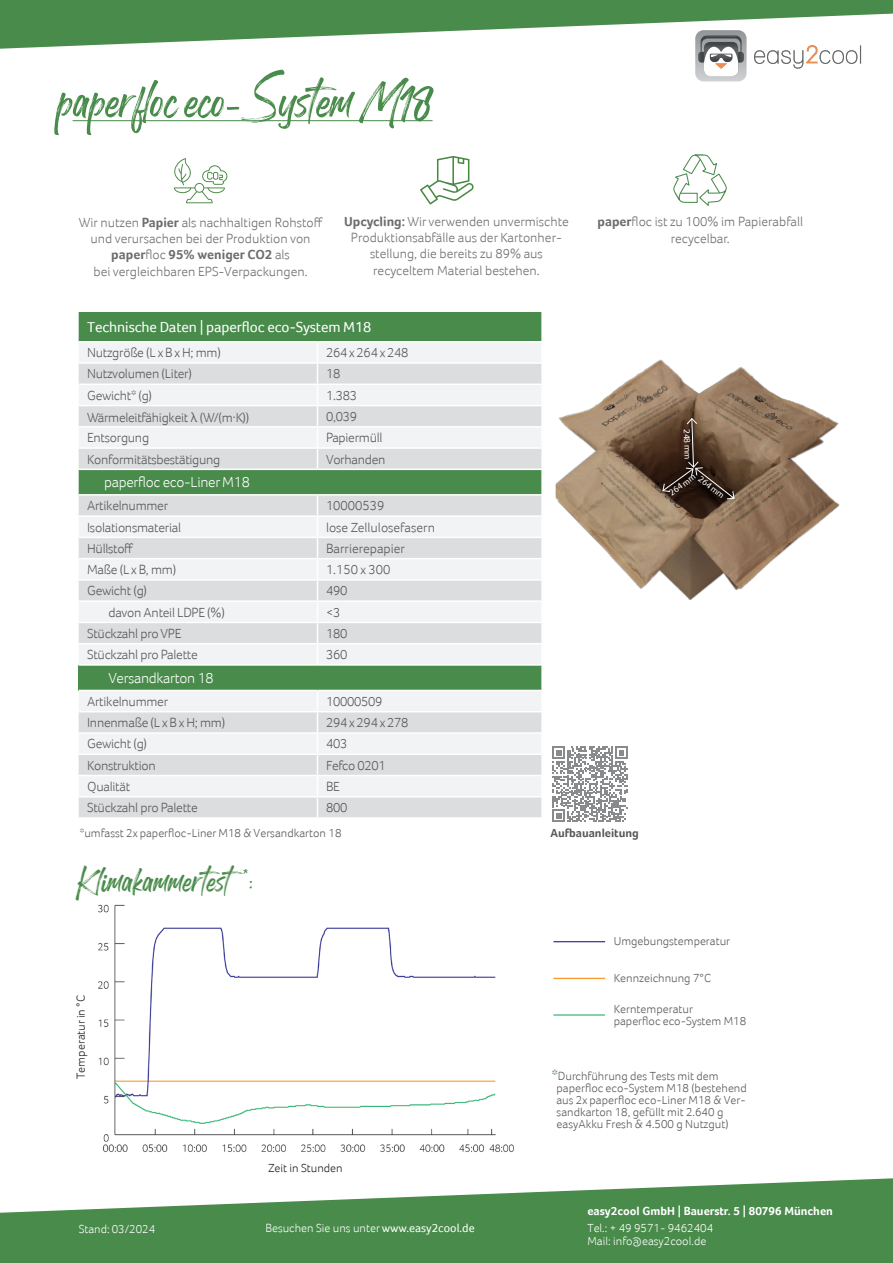
<style>
.page{position:relative;width:893px;height:1263px;background:#fff}
.page>*{position:absolute;margin:0;border:0;box-sizing:border-box;transform-origin:0 0}
.t1{font:57px "Rogthem";color:#498b4b}
.t2{font:37.5px "Rogthem";letter-spacing:.01em;color:#498b4b}
.t3{font:15px "Foco";letter-spacing:-.01em;color:#fff}
.t4{font:300 15px "Foco";letter-spacing:-.02em;color:#fff}
.t5{font:300 13.5px "Foco";letter-spacing:-.02em;color:#57585a}
.t6{font:300 13.5px/16.2px "Foco";color:#6c6d70;text-align:center}
.t7{font:300 13.5px "Foco";color:#57585a}
.t8{font:300 12px/12px "Foco";color:#57585a}
.t9{font:300 12px "Foco";color:#fff}
.t10{font:700 12px "Foco";color:#fff}
.t11{font:300 12px "Foco";color:#231f20}
.t12{font:700 12px "Foco";color:#57585a}
.t13{font:9px "Foco";color:#fff}
.s1{font-weight:700}
.s2{font-family:"Bahnschrift";font-weight:400}
.s3{font-weight:400}
.s4{font-weight:700;font-size:15px;color:#6c9b67}
</style>
<div class="page">
<img style="left:556px;top:359px;width:284px;height:241px">
<svg style="left:0;top:1178px;width:893px;height:85px;fill:#498b4b"></svg>
<hr style="left:73px;top:120px;width:360px;height:1px;background:#498b4b">
<svg style="left:0;top:0;width:893px;height:81px"></svg>
<div style="left:79px;top:312px;width:462px;height:29px;background:#498b4b"></div>
<div style="left:79px;top:343px;width:462px;height:19px;background:#f2f3f4"></div>
<svg style="left:79px;top:364px;width:462px;height:453px;fill:#dcdddf"></svg>
<div style="left:79px;top:665px;width:463px;height:25px;background:#498b4b"></div>
<svg style="left:541px;top:364px;width:1px;height:19px"></svg>
<hr style="left:79px;top:383px;width:238px;height:2px;background:#fff">
<hr style="left:317px;top:383px;width:226px;height:2px;background:#fff">
<hr style="left:79px;top:405px;width:238px;height:1px;background:#fff">
<hr style="left:317px;top:405px;width:226px;height:1px;background:#fff">
<hr style="left:79px;top:426px;width:238px;height:2px;background:#fff">
<hr style="left:317px;top:426px;width:226px;height:2px;background:#fff">
<hr style="left:79px;top:447px;width:238px;height:2px;background:#fff">
<hr style="left:317px;top:447px;width:226px;height:2px;background:#fff">
<svg style="left:317px;top:343px;width:1px;height:126px"></svg>
<hr style="left:79px;top:469px;width:238px;height:1px;background:#fff">
<hr style="left:317px;top:469px;width:226px;height:1px;background:#fff">
<hr style="left:79px;top:494px;width:238px;height:2px;background:#fff">
<hr style="left:317px;top:494px;width:226px;height:2px;background:#fff">
<svg style="left:541px;top:496px;width:1px;height:19px"></svg>
<hr style="left:79px;top:515px;width:238px;height:2px;background:#fff">
<hr style="left:317px;top:515px;width:226px;height:2px;background:#fff">
<hr style="left:79px;top:537px;width:238px;height:1px;background:#fff">
<hr style="left:317px;top:537px;width:226px;height:1px;background:#fff">
<hr style="left:79px;top:558px;width:238px;height:1px;background:#fff">
<hr style="left:317px;top:558px;width:226px;height:1px;background:#fff">
<hr style="left:79px;top:579px;width:238px;height:2px;background:#fff">
<hr style="left:317px;top:579px;width:226px;height:2px;background:#fff">
<svg style="left:541px;top:581px;width:1px;height:19px"></svg>
<hr style="left:79px;top:600px;width:238px;height:2px;background:#fff">
<hr style="left:317px;top:600px;width:226px;height:2px;background:#fff">
<hr style="left:79px;top:622px;width:238px;height:1px;background:#fff">
<hr style="left:317px;top:622px;width:226px;height:1px;background:#fff">
<hr style="left:79px;top:643px;width:238px;height:1px;background:#fff">
<hr style="left:317px;top:643px;width:226px;height:1px;background:#fff">
<svg style="left:317px;top:496px;width:1px;height:168px"></svg>
<hr style="left:79px;top:664px;width:238px;height:2px;background:#fff">
<hr style="left:317px;top:664px;width:226px;height:2px;background:#fff">
<hr style="left:541px;top:666px;width:2px;height:24px;background:#fff">
<hr style="left:79px;top:690px;width:238px;height:1px;background:#fff">
<hr style="left:317px;top:690px;width:226px;height:1px;background:#fff">
<hr style="left:79px;top:711px;width:238px;height:1px;background:#fff">
<hr style="left:317px;top:711px;width:226px;height:1px;background:#fff">
<hr style="left:79px;top:732px;width:238px;height:2px;background:#fff">
<hr style="left:317px;top:732px;width:226px;height:2px;background:#fff">
<hr style="left:79px;top:753px;width:238px;height:2px;background:#fff">
<hr style="left:317px;top:753px;width:226px;height:2px;background:#fff">
<hr style="left:79px;top:775px;width:238px;height:1px;background:#fff">
<hr style="left:317px;top:775px;width:226px;height:1px;background:#fff">
<hr style="left:79px;top:796px;width:238px;height:1px;background:#fff">
<hr style="left:317px;top:796px;width:226px;height:1px;background:#fff">
<svg style="left:317px;top:691px;width:1px;height:126px"></svg>
<svg style="left:673px;top:155px;width:54px;height:51px"></svg>
<svg style="left:420px;top:156px;width:53px;height:48px"></svg>
<svg style="left:174px;top:158px;width:53px;height:45px"></svg>
<svg style="left:552px;top:746px;width:75px;height:76px"></svg>
<svg style="left:662px;top:417px;width:73px;height:83px;background:#4f3b2c"></svg>
<img style="left:99px;top:904px;width:415px;height:249px">
<img style="left:553px;top:941px;width:53px;height:75px">
<p class="t1" style="left:57px;top:49px;width:377px">paperfloc eco-System M18</p>
<p class="t6" style="left:79px;top:214px;width:245px">Wir nutzen <span class="s1">Papier</span> als nachhaltigen Rohstoff und verursachen bei der Produktion von <span class="s1">paper</span>floc <span class="s1">95% weniger CO2</span> als</p>
<p class="t6" style="left:94px;top:263px;width:216px">bei vergleichbaren EPS-Verpackungen.</p>
<p class="t6" style="left:344px;top:213px;width:226px"><span class="s1">Upcycling:</span> Wir verwenden unvermischte<br>Produktionsabfälle aus der Kartonher-</p>
<p class="t6" style="left:370px;top:246px;width:174px">stellung, die bereits zu 89% aus</p>
<p class="t6" style="left:373px;top:262px;width:168px">recyceltem Material bestehen.</p>
<p class="t3" style="left:87px;top:318px;width:286px">Technische Daten | paperfloc eco-System M18</p>
<p class="t5" style="left:87px;top:345px;width:135px">Nutzgröße (L x B x H; mm)</p>
<p class="t5" style="left:326px;top:345px;width:84px">264 x 264 x 248</p>
<p class="t5" style="left:87px;top:366px;width:106px">Nutzvolumen (Liter)</p>
<p class="t5" style="left:326px;top:366px;width:16px">18</p>
<p class="t5" style="left:87px;top:387px;width:67px">Gewicht* (g)</p>
<p class="t5" style="left:326px;top:387px;width:32px">1.383</p>
<p class="t5" style="left:87px;top:409px;width:164px">Wärmeleitfähigkeit <span class="s2">λ</span> (W/(m·K))</p>
<p class="t5" style="left:326px;top:409px;width:33px">0,039</p>
<p class="t5" style="left:87px;top:430px;width:64px">Entsorgung</p>
<p class="t5" style="left:326px;top:430px;width:58px">Papiermüll</p>
<p class="t5" style="left:87px;top:451px;width:135px">Konformitätsbestätigung</p>
<p class="t5" style="left:326px;top:451px;width:61px">Vorhanden</p>
<p class="t4" style="left:104px;top:474px;width:147px">paperfloc eco-Liner M18</p>
<p class="t5" style="left:87px;top:498px;width:82px">Artikelnummer</p>
<p class="t7" style="left:326px;top:498px;width:60px">10000539</p>
<p class="t5" style="left:87px;top:519px;width:95px">Isolationsmaterial</p>
<p class="t7" style="left:326px;top:519px;width:110px">lose Zellulosefasern</p>
<p class="t5" style="left:87px;top:540px;width:48px">Hüllstoff</p>
<p class="t7" style="left:326px;top:540px;width:80px">Barrierepapier</p>
<p class="t5" style="left:87px;top:562px;width:91px">Maße (L x B, mm)</p>
<p class="t5" style="left:326px;top:562px;width:66px">1.150 x 300</p>
<p class="t5" style="left:87px;top:583px;width:62px">Gewicht (g)</p>
<p class="t5" style="left:326px;top:583px;width:23px">490</p>
<p class="t5" style="left:108px;top:604px;width:118px">davon Anteil LDPE (%)</p>
<p class="t5" style="left:326px;top:604px;width:16px">&lt;3</p>
<p class="t5" style="left:87px;top:625px;width:96px">Stückzahl pro VPE</p>
<p class="t5" style="left:326px;top:625px;width:23px">180</p>
<p class="t5" style="left:87px;top:647px;width:112px">Stückzahl pro Palette</p>
<p class="t5" style="left:326px;top:647px;width:23px">360</p>
<p class="t4" style="left:108px;top:669px;width:107px">Versandkarton 18</p>
<p class="t5" style="left:87px;top:693px;width:82px">Artikelnummer</p>
<p class="t5" style="left:326px;top:693px;width:58px">10000509</p>
<p class="t5" style="left:87px;top:715px;width:140px">Innenmaße (L x B x H; mm)</p>
<p class="t5" style="left:326px;top:715px;width:84px">294 x 294 x 278</p>
<p class="t5" style="left:87px;top:736px;width:62px">Gewicht (g)</p>
<p class="t5" style="left:326px;top:736px;width:23px">403</p>
<p class="t5" style="left:87px;top:757px;width:70px">Konstruktion</p>
<p class="t5" style="left:326px;top:757px;width:61px">Fefco 0201</p>
<p class="t5" style="left:87px;top:779px;width:45px">Qualität</p>
<p class="t5" style="left:326px;top:779px;width:15px">BE</p>
<p class="t5" style="left:87px;top:800px;width:112px">Stückzahl pro Palette</p>
<p class="t5" style="left:326px;top:800px;width:23px">800</p>
<p class="t6" style="left:597px;top:214px;width:207px"><span class="s1">paper</span>floc ist zu 100% im Papierabfall recycelbar.</p>
<p class="t13" style="left:692px;top:429px;width:32px;rotate:88deg">248 mm</p>
<p class="t13" style="left:667px;top:489px;width:32px;rotate:-36deg">264 mm</p>
<p class="t13" style="left:703px;top:474px;width:32px;rotate:38deg">264 mm</p>
<p class="t8" style="left:80px;top:827px;width:263px">*umfasst 2x paperfloc-Liner M18 &amp; Versandkarton 18</p>
<p class="t12" style="left:551px;top:826px;width:90px">Aufbauanleitung</p>
<p class="t2" style="left:74px;top:847px;width:179px">Klimakammertest *:</p>
<p class="t11" style="left:74px;top:1079px;width:85px;rotate:-90deg">Temperatur in °C</p>
<p class="t9" style="left:79px;top:1222px;width:78px">Stand: 03/2024</p>
<p class="t11" style="left:268px;top:1161px;width:76px">Zeit in Stunden</p>
<p class="t9" style="left:266px;top:1221px;width:211px">Besuchen Sie uns unter <span class="s3">www.easy2cool.de</span></p>
<p class="t8" style="left:614px;top:935px;width:118px">Umgebungstemperatur</p>
<p class="t8" style="left:614px;top:972px;width:99px">Kennzeichnung 7°C</p>
<p class="t8" style="left:614px;top:1003px;width:81px">Kerntemperatur</p>
<p class="t8" style="left:614px;top:1015px;width:134px">paperfloc eco-System M18</p>
<p class="t8" style="left:552px;top:1070px;width:168px"><span class="s4">*</span>Durchführung des Tests mit dem</p>
<p class="t8" style="left:557px;top:1082px;width:192px">paperfloc eco-System M18 (bestehend aus 2x paperfloc eco-Liner M18 &amp; Ver&shy;sandkarton 18, gefüllt mit 2.640 g easyAkku Fresh &amp; 4.500 g Nutzgut)</p>
<p class="t10" style="left:587px;top:1204px;width:247px">easy2cool GmbH | Bauerstr. 5 | 80796 München</p>
<p class="t9" style="left:587px;top:1221px;width:127px">Tel.: + 49 9571- 9462404</p>
<p class="t9" style="left:587px;top:1234px;width:120px">Mail: info@easy2cool.de</p>
</div>
